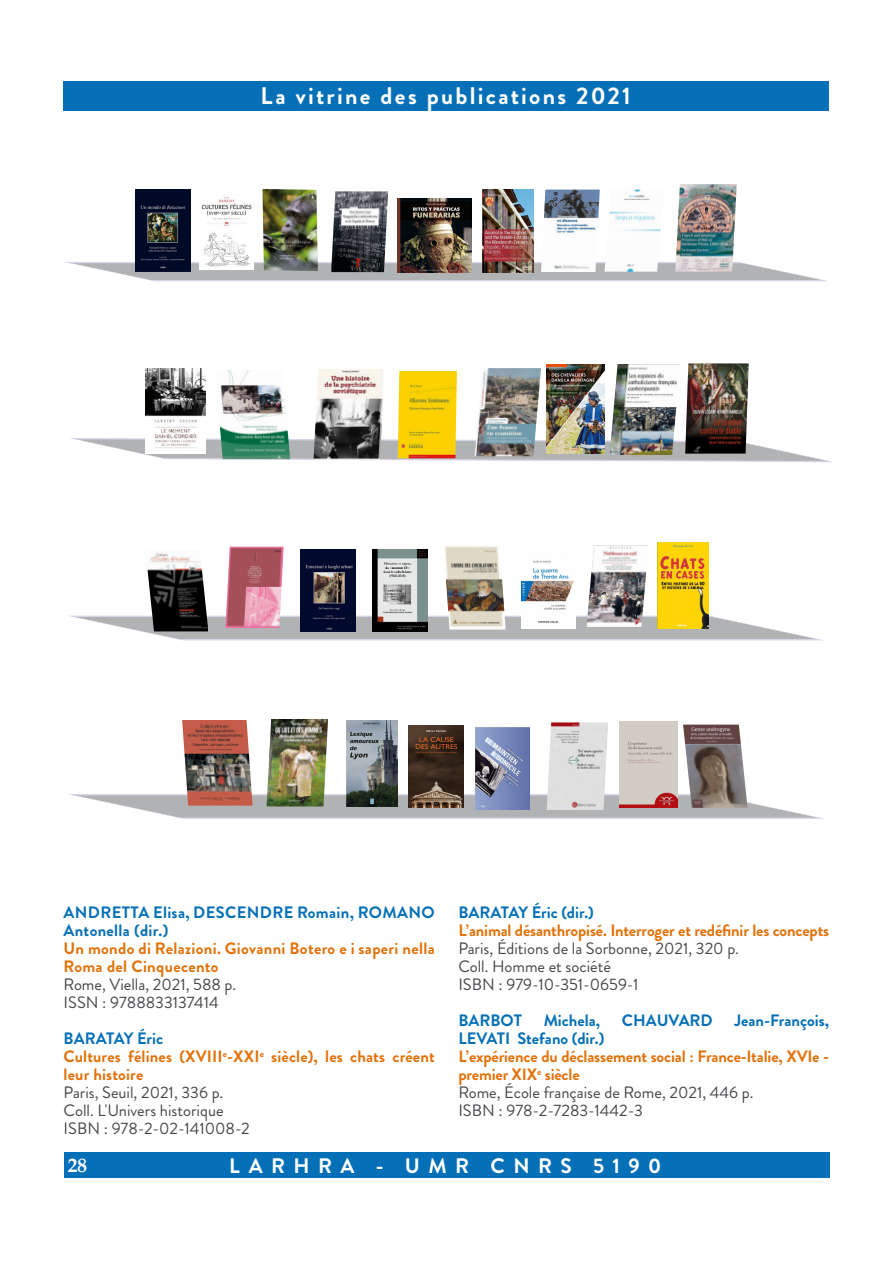
<style>
.page{position:relative;width:893px;height:1263px;background:#fff}
.page>*{position:absolute;margin:0;border:0;box-sizing:border-box;transform-origin:0 0}
.t1{font:700 24px "Brandon Grotesque";letter-spacing:.095em;color:#fff}
.t2{font:700 21px "Brandon Grotesque";letter-spacing:.4em;color:#fff}
.t3{font:700 19.5px "Book Antiqua";color:#fff}
.t4{font:16.5px "Brandon Grotesque";color:#46474c}
.t5{font:700 16.5px/18px "Brandon Grotesque";letter-spacing:-.01em;color:#e3720a}
.t6{font:700 16.5px "Brandon Grotesque";color:#0570b7}
.t7{font:700 16.5px/18px "Brandon Grotesque";letter-spacing:.02em;color:#e3720a}
.t8{font:700 16.5px/18px "Brandon Grotesque";letter-spacing:.01em;color:#e3720a}
.t9{font:700 16.5px/18px "Brandon Grotesque";letter-spacing:.02em;color:#0570b7}
</style>
<div class="page">
<svg style="left:70px;top:437px;width:762px;height:25px"></svg>
<div style="left:63px;top:81px;width:765px;height:30px;background:#0570b7"></div>
<svg style="left:68px;top:615px;width:755px;height:26px"></svg>
<svg style="left:66px;top:261px;width:762px;height:21px"></svg>
<img style="left:604px;top:190px;width:60px;height:82px">
<img style="left:541px;top:190px;width:59px;height:82px">
<img style="left:331px;top:191px;width:57px;height:81px">
<img style="left:145px;top:553px;width:63px;height:78px">
<img style="left:199px;top:197px;width:54px;height:73px">
<img style="left:262px;top:189px;width:56px;height:82px">
<img style="left:372px;top:549px;width:55px;height:82px">
<img style="left:135px;top:190px;width:55px;height:82px">
<img style="left:225px;top:547px;width:59px;height:81px">
<img style="left:586px;top:545px;width:63px;height:82px">
<img style="left:398px;top:371px;width:59px;height:87px">
<img style="left:546px;top:365px;width:58px;height:89px">
<img style="left:675px;top:184px;width:62px;height:88px">
<img style="left:301px;top:550px;width:54px;height:82px">
<div style="left:65px;top:1153px;width:765px;height:25px;background:#0570b7"></div>
<img style="left:521px;top:560px;width:54px;height:68px">
<img style="left:685px;top:363px;width:64px;height:91px">
<img style="left:482px;top:190px;width:51px;height:82px">
<img style="left:398px;top:198px;width:74px;height:74px">
<img style="left:610px;top:364px;width:70px;height:91px">
<img style="left:444px;top:546px;width:62px;height:83px">
<img style="left:475px;top:368px;width:66px;height:88px">
<img style="left:657px;top:542px;width:52px;height:86px">
<img style="left:145px;top:368px;width:61px;height:86px">
<img style="left:313px;top:369px;width:72px;height:91px">
<svg style="left:69px;top:793px;width:755px;height:26px"></svg>
<img style="left:346px;top:721px;width:52px;height:85px">
<img style="left:408px;top:725px;width:55px;height:82px">
<img style="left:475px;top:727px;width:55px;height:83px">
<img style="left:547px;top:722px;width:61px;height:88px">
<img style="left:620px;top:721px;width:57px;height:87px">
<img style="left:215px;top:370px;width:75px;height:89px">
<img style="left:683px;top:725px;width:64px;height:83px">
<img style="left:267px;top:719px;width:61px;height:87px">
<img style="left:182px;top:720px;width:71px;height:86px">
<p class="t1" style="left:261px;top:79px;width:372px">La vitrine des publications 2021</p>
<p class="t9" style="left:64px;top:904px;width:373px">ANDRETTA Elisa, DESCENDRE Romain, ROMANO<br>Antonella (dir.)</p>
<p class="t7" style="left:64px;top:940px;width:373px">Un mondo di Relazioni. Giovanni Botero e i saperi nella<br>Roma del Cinquecento</p>
<p class="t4" style="left:64px;top:973px;width:174px">Rome, Viella, 2021, 588 p.</p>
<p class="t4" style="left:64px;top:991px;width:157px">ISSN : 9788833137414</p>
<p class="t6" style="left:64px;top:1027px;width:101px">BARATAY Éric</p>
<p class="t8" style="left:64px;top:1048px;width:373px">Cultures félines (XVIII<sup>e</sup>-XXI<sup>e</sup> siècle), les chats créent leur histoire</p>
<p class="t4" style="left:64px;top:1081px;width:161px">Paris, Seuil, 2021, 336 p.</p>
<p class="t4" style="left:64px;top:1099px;width:161px">Coll. L'Univers historique</p>
<p class="t4" style="left:64px;top:1117px;width:188px">ISBN : 978-2-02-141008-2</p>
<p class="t6" style="left:458px;top:901px;width:137px">BARATAY Éric (dir.)</p>
<p class="t5" style="left:458px;top:922px;width:372px">L’animal désanthropisé. Interroger et redéfinir les concepts</p>
<p class="t4" style="left:458px;top:937px;width:282px">Paris, Éditions de la Sorbonne, 2021, 320 p.</p>
<p class="t4" style="left:458px;top:955px;width:154px">Coll. Homme et société</p>
<p class="t4" style="left:458px;top:973px;width:182px">ISBN : 979-10-351-0659-1</p>
<p class="t6" style="left:458px;top:1009px;width:65px">BARBOT</p>
<p class="t6" style="left:544px;top:1009px;width:58px">Michela,</p>
<p class="t6" style="left:622px;top:1009px;width:92px">CHAUVARD</p>
<p class="t6" style="left:734px;top:1009px;width:96px">Jean-François,</p>
<p class="t6" style="left:458px;top:1027px;width:148px">LEVATI Stefano (dir.)</p>
<p class="t5" style="left:458px;top:1048px;width:372px">L’expérience du déclassement social : France-Italie, XVIe - premier XIX<sup>e</sup> siècle</p>
<p class="t4" style="left:458px;top:1081px;width:297px">Rome, École française de Rome, 2021, 446 p.</p>
<p class="t4" style="left:458px;top:1099px;width:186px">ISBN : 978-2-7283-1442-3</p>
<p class="t3" style="left:68px;top:1152px;width:21px">28</p>
<p class="t2" style="left:229px;top:1151px;width:434px">LARHRA - UMR CNRS 5190</p>
</div>
